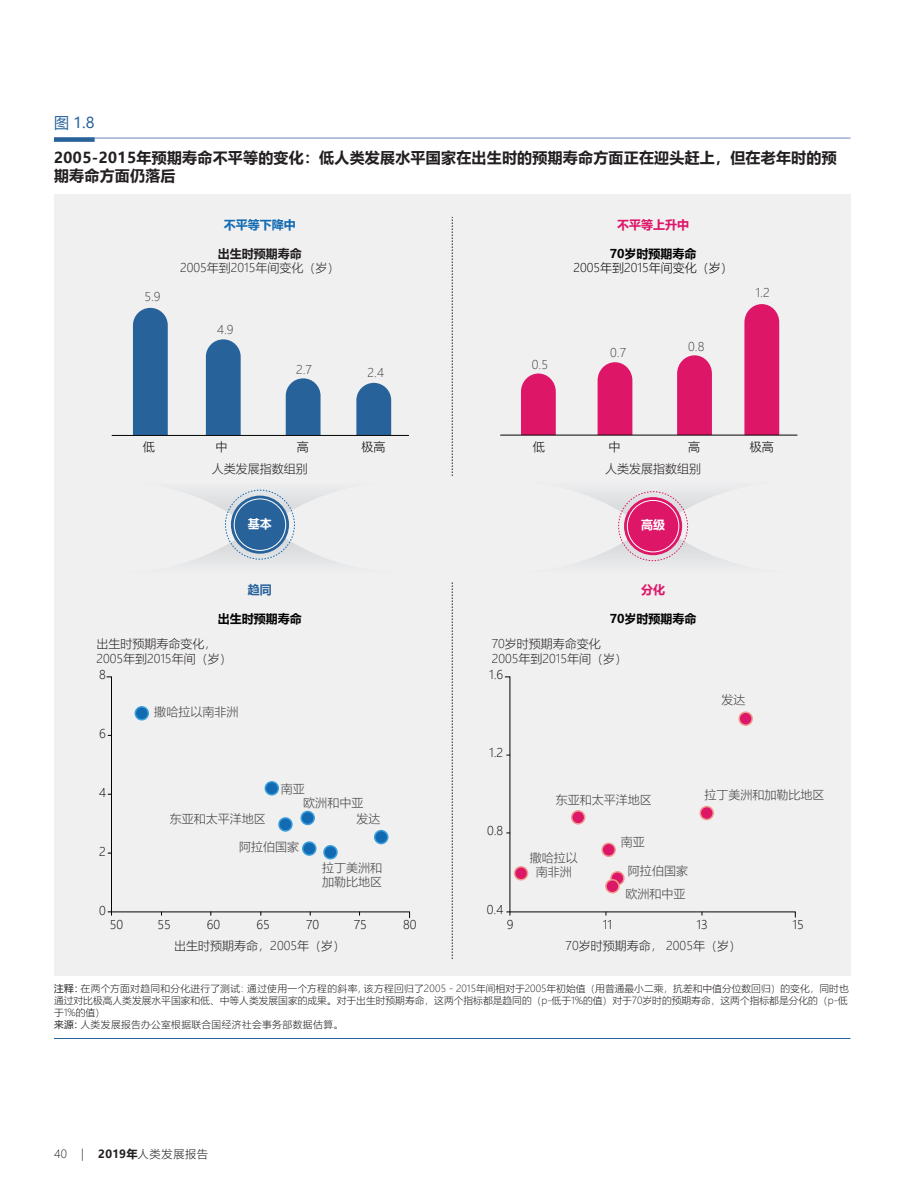
<style>
.page{position:relative;width:918px;height:1188px;background:#fff}
.page>*{position:absolute;margin:0;border:0;box-sizing:border-box;transform-origin:0 0}
.t1{font:700 15px/18px "Microsoft Ya Hei";letter-spacing:.015em;color:#231f20}
.t2{font:15px "Microsoft Ya Hei";color:#27629b}
.t3{font:12px/14.4px "Microsoft Ya Hei UI Light";color:#231f20}
.t4{font:12px/14.4px "Microsoft Ya Hei UI Light";color:#404040;text-align:center}
.t5{font:12px "Microsoft Ya Hei UI Light";color:#040503}
.t6{font:700 12px "Microsoft Ya Hei UI";color:#040503}
.t7{font:700 12px "Microsoft Ya Hei UI";color:#dd1667}
.t8{font:700 12px "Microsoft Ya Hei UI";color:#231f20}
.t9{font:700 12px "Microsoft Ya Hei UI";color:#116ab2}
.t10{font:700 12px "Microsoft Ya Hei UI";color:#fff}
.t11{font:700 12px "Microsoft Ya Hei UI";color:#27629b}
.t12{font:300 11.25px "Microsoft Ya Hei";letter-spacing:.055em;color:#231f20}
.t13{font:300 9.75px/12px "Microsoft Ya Hei";color:#231f20}
.s1{font-weight:400}
.s2{font-weight:700}
</style>
<div class="page">
<hr style="left:54px;top:137px;width:796px;height:2px;background:#9daecf">
<div style="left:54px;top:137px;width:41px;height:5px;background:#27629b"></div>
<hr style="left:54px;top:1038px;width:796px;height:1px;background:#27629b">
<div style="left:54px;top:194px;width:796px;height:781px;background:#f0f0f1"></div>
<div style="left:744px;top:304px;width:35px;height:131px;background:#dd1667"></div>
<svg style="left:598px;top:362px;width:34px;height:73px;background:#dc216d"></svg>
<svg style="left:206px;top:339px;width:35px;height:96px;background:#31699f"></svg>
<div style="left:133px;top:308px;width:35px;height:127px;background:#27629b"></div>
<svg style="left:286px;top:378px;width:35px;height:57px;background:#376da1"></svg>
<svg style="left:356px;top:383px;width:35px;height:52px;background:#366da1"></svg>
<hr style="left:112px;top:435px;width:297px;height:1px;background:#040503">
<svg style="left:579px;top:491px;width:149px;height:71px"></svg>
<svg style="left:186px;top:489px;width:151px;height:74px"></svg>
<div style="left:581px;top:515px;width:144px;height:23px;background:#f0f0f1"></div>
<div style="left:198px;top:516px;width:124px;height:23px;background:#f0f0f1"></div>
<div style="left:618px;top:491px;width:70px;height:70px;border:1px dashed #dd1667;border-radius:50%"></div>
<div style="left:624px;top:497px;width:58px;height:58px;background:#dd1667;border-radius:50%"></div>
<div style="left:627px;top:500px;width:52px;height:52px;border:1px solid #fff;border-radius:50%"></div>
<div style="left:225px;top:490px;width:70px;height:70px;border:1px dashed #116ab2;border-radius:50%"></div>
<div style="left:231px;top:496px;width:58px;height:58px;background:#27629b;border-radius:50%"></div>
<div style="left:234px;top:499px;width:52px;height:52px;border:1px solid #fff;border-radius:50%"></div>
<svg style="left:521px;top:374px;width:35px;height:61px;background:#dc236f"></svg>
<svg style="left:677px;top:355px;width:35px;height:80px;background:#dd226e"></svg>
<hr style="left:500px;top:435px;width:297px;height:1px;background:#040503">
<svg style="left:504px;top:676px;width:292px;height:242px"></svg>
<svg style="left:452px;top:217px;width:1px;height:259px"></svg>
<svg style="left:452px;top:582px;width:1px;height:377px"></svg>
<svg style="left:106px;top:676px;width:304px;height:243px"></svg>
<h1 class="t2" style="left:54px;top:113px;width:42px">图 1.8</h1>
<h1 class="t1" style="left:54px;top:148px;width:784px">2005-2015年预期寿命不平等的变化：低人类发展水平国家在出生时的预期寿命方面正在迎头赶上，但在老年时的预期寿命方面仍落后</h1>
<p class="t9" style="left:224px;top:217px;width:73px">不平等下降中</p>
<p class="t8" style="left:218px;top:245px;width:85px">出生时预期寿命</p>
<p class="t3" style="left:180px;top:261px;width:161px">2005年到2015年间变化（岁）</p>
<p class="t7" style="left:617px;top:217px;width:73px">不平等上升中</p>
<p class="t6" style="left:610px;top:245px;width:88px">70岁时预期寿命</p>
<p class="t5" style="left:573px;top:260px;width:161px">2005年到2015年间变化（岁）</p>
<p class="t4" style="left:144px;top:289px;width:18px">5.9</p>
<p class="t4" style="left:756px;top:285px;width:16px">1.2</p>
<p class="t4" style="left:217px;top:323px;width:18px">4.9</p>
<p class="t4" style="left:610px;top:345px;width:18px">0.7</p>
<p class="t4" style="left:688px;top:339px;width:18px">0.8</p>
<p class="t4" style="left:296px;top:362px;width:18px">2.7</p>
<p class="t4" style="left:367px;top:365px;width:18px">2.4</p>
<p class="t4" style="left:532px;top:358px;width:18px">0.5</p>
<p class="t5" style="left:143px;top:439px;width:14px">低</p>
<p class="t5" style="left:216px;top:439px;width:14px">中</p>
<p class="t5" style="left:297px;top:439px;width:14px">高</p>
<p class="t5" style="left:361px;top:439px;width:26px">极高</p>
<p class="t5" style="left:533px;top:439px;width:14px">低</p>
<p class="t5" style="left:609px;top:439px;width:14px">中</p>
<p class="t5" style="left:688px;top:439px;width:14px">高</p>
<p class="t5" style="left:750px;top:439px;width:26px">极高</p>
<p class="t3" style="left:212px;top:461px;width:97px">人类发展指数组别</p>
<p class="t3" style="left:605px;top:461px;width:97px">人类发展指数组别</p>
<p class="t10" style="left:248px;top:515px;width:25px">基本</p>
<p class="t10" style="left:641px;top:516px;width:25px">高级</p>
<p class="t11" style="left:248px;top:582px;width:25px">趋同</p>
<p class="t6" style="left:218px;top:611px;width:85px">出生时预期寿命</p>
<p class="t3" style="left:96px;top:637px;width:137px">出生时预期寿命变化，<br>2005年到2015年间（岁）</p>
<p class="t5" style="left:99px;top:667px;width:8px">8</p>
<p class="t5" style="left:99px;top:726px;width:8px">6</p>
<p class="t5" style="left:99px;top:784px;width:8px">4</p>
<p class="t5" style="left:99px;top:843px;width:8px">2</p>
<p class="t5" style="left:99px;top:902px;width:8px">0</p>
<p class="t4" style="left:154px;top:705px;width:86px">撒哈拉以南非洲</p>
<p class="t4" style="left:170px;top:811px;width:98px">东亚和太平洋地区</p>
<p class="t4" style="left:281px;top:781px;width:26px">南亚</p>
<p class="t4" style="left:303px;top:795px;width:62px">欧洲和中亚</p>
<p class="t4" style="left:357px;top:811px;width:26px">发达</p>
<p class="t4" style="left:239px;top:840px;width:62px">阿拉伯国家</p>
<p class="t4" style="left:322px;top:860px;width:62px;text-align:left">拉丁美洲和加勒比地区</p>
<p class="t5" style="left:110px;top:916px;width:15px">50</p>
<p class="t5" style="left:157px;top:916px;width:15px">55</p>
<p class="t5" style="left:207px;top:916px;width:15px">60</p>
<p class="t5" style="left:257px;top:916px;width:15px">65</p>
<p class="t5" style="left:306px;top:916px;width:15px">70</p>
<p class="t5" style="left:354px;top:916px;width:15px">75</p>
<p class="t5" style="left:403px;top:916px;width:15px">80</p>
<p class="t7" style="left:641px;top:582px;width:25px">分化</p>
<p class="t6" style="left:610px;top:611px;width:88px">70岁时预期寿命</p>
<p class="t3" style="left:492px;top:637px;width:137px">70岁时预期寿命变化<br>2005年到2015年间（岁）</p>
<p class="t5" style="left:489px;top:667px;width:16px">1.6</p>
<p class="t5" style="left:489px;top:745px;width:16px">1.2</p>
<p class="t5" style="left:487px;top:823px;width:18px">0.8</p>
<p class="t5" style="left:487px;top:901px;width:18px">0.4</p>
<p class="t4" style="left:721px;top:692px;width:26px">发达</p>
<p class="t4" style="left:556px;top:792px;width:98px">东亚和太平洋地区</p>
<p class="t4" style="left:530px;top:850px;width:50px">撒哈拉以南非洲</p>
<p class="t4" style="left:621px;top:834px;width:26px">南亚</p>
<p class="t4" style="left:628px;top:863px;width:62px">阿拉伯国家</p>
<p class="t4" style="left:625px;top:886px;width:62px">欧洲和中亚</p>
<p class="t4" style="left:704px;top:787px;width:122px">拉丁美洲和加勒比地区</p>
<p class="t5" style="left:507px;top:916px;width:8px">9</p>
<p class="t5" style="left:603px;top:916px;width:11px">11</p>
<p class="t5" style="left:696px;top:916px;width:13px">13</p>
<p class="t5" style="left:793px;top:916px;width:13px">15</p>
<p class="t3" style="left:566px;top:938px;width:177px">70岁时预期寿命， 2005年（岁）</p>
<p class="t3" style="left:174px;top:938px;width:172px">出生时预期寿命，2005年（岁）</p>
<p class="t13" style="left:54px;top:982px;width:796px"><span class="s1">注释：</span>在两个方面对趋同和分化进行了测试：通过使用一个方程的斜率，该方程回归了2005 - 2015年间相对于2005年初始值（用普通最小二乘，抗差和中值分位数回归）的变化，同时也通过对比极高人类发展水平国家和低、中等人类发展国家的成果。对于出生时预期寿命，这两个指标都是趋同的（p-低于1%的值）对于70岁时的预期寿命，这两个指标都是分化的（p-低于1%的值）<br><span class="s1">来源：</span>人类发展报告办公室根据联合国经济社会事务部数据估算。</p>
<p class="t12" style="left:54px;top:1146px;width:31px">40 |</p>
<p class="t12" style="left:98px;top:1146px;width:112px"><span class="s2">2019年</span>人类发展报告</p>
</div>
